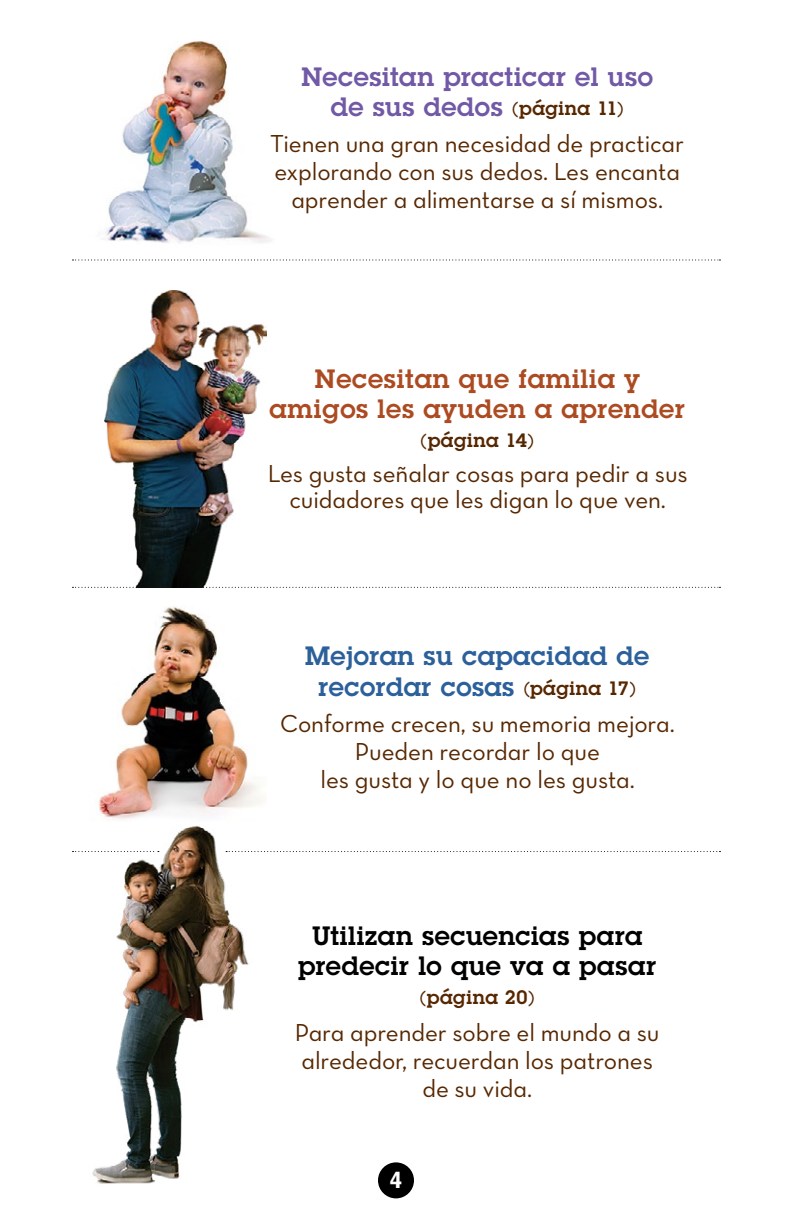
<style>
.page{position:relative;width:792px;height:1224px;background:#fff}
.page>*{position:absolute;margin:0;border:0;box-sizing:border-box;transform-origin:0 0}
.t1{font:600 26px/30px "Lubalin Graph";letter-spacing:.03em;color:#ac4b22;text-align:center}
.t2{font:600 26px/30px "Lubalin Graph";letter-spacing:.02em;color:#7159a6;text-align:center}
.t3{font:600 26px/31.2px "Lubalin Graph";letter-spacing:.02em;color:#2c609a;text-align:center}
.t4{font:600 26px/30px "Lubalin Graph";letter-spacing:.025em;color:#000;text-align:center}
.t5{font:25px/28px "Neutra Text PS Book Alt";letter-spacing:-.005em;color:#572700;text-align:center}
.t6{font:600 condensed 24px "Franklin Gothic";color:#fff}
.t7{font:600 19px "Lubalin Graph";letter-spacing:.03em;color:#572700}
.s1{font-weight:400;font-size:19px;color:#572700}
.s2{font-size:19px;color:#572700}
.s3{font-weight:400}
</style>
<div class="page">
<img style="left:91px;top:586px;width:172px;height:221px">
<svg style="left:72px;top:587px;width:649px;height:1px"></svg>
<svg style="left:72px;top:259px;width:649px;height:1px"></svg>
<img style="left:105px;top:290px;width:161px;height:298px">
<img style="left:105px;top:42px;width:166px;height:201px">
<img style="left:78px;top:804px;width:174px;height:380px">
<svg style="left:226px;top:851px;width:494px;height:1px"></svg>
<div style="left:378px;top:1162px;width:36px;height:36px;background:#000;border-radius:50%"></div>
<p class="t2" style="left:302px;top:62px;width:353px">Necesitan practicar el uso de sus dedos <span class="s1">(</span><span class="s2">página 11</span><span class="s1">)</span></p>
<p class="t5" style="left:270px;top:130px;width:415px">Tienen una gran necesidad de practicar explorando con sus dedos. Les encanta aprender a alimentarse a sí mismos.</p>
<p class="t1" style="left:270px;top:363px;width:417px">Necesitan que familia y amigos les ayuden a aprender</p>
<p class="t7" style="left:421px;top:427px;width:115px"><span class="s3">(</span>página 14<span class="s3">)</span></p>
<p class="t5" style="left:268px;top:460px;width:422px;line-height:26px">Les gusta señalar cosas para pedir a sus cuidadores que les digan lo que ven.</p>
<p class="t3" style="left:305px;top:640px;width:346px">Mejoran su capacidad de recordar cosas <span class="s1">(</span><span class="s2">página 17</span><span class="s1">)</span></p>
<p class="t5" style="left:280px;top:710px;width:396px">Conforme crecen, su memoria mejora.<br>Pueden recordar lo que<br>les gusta y lo que no les gusta.</p>
<p class="t4" style="left:298px;top:921px;width:360px">Utilizan secuencias para predecir lo que va a pasar</p>
<p class="t7" style="left:420px;top:985px;width:116px"><span class="s3">(</span>página 20<span class="s3">)</span></p>
<p class="t5" style="left:295px;top:1018px;width:366px">Para aprender sobre el mundo a su alrededor, recuerdan los patrones de su vida.</p>
<p class="t6" style="left:390px;top:1166px;width:14px">4</p>
</div>
